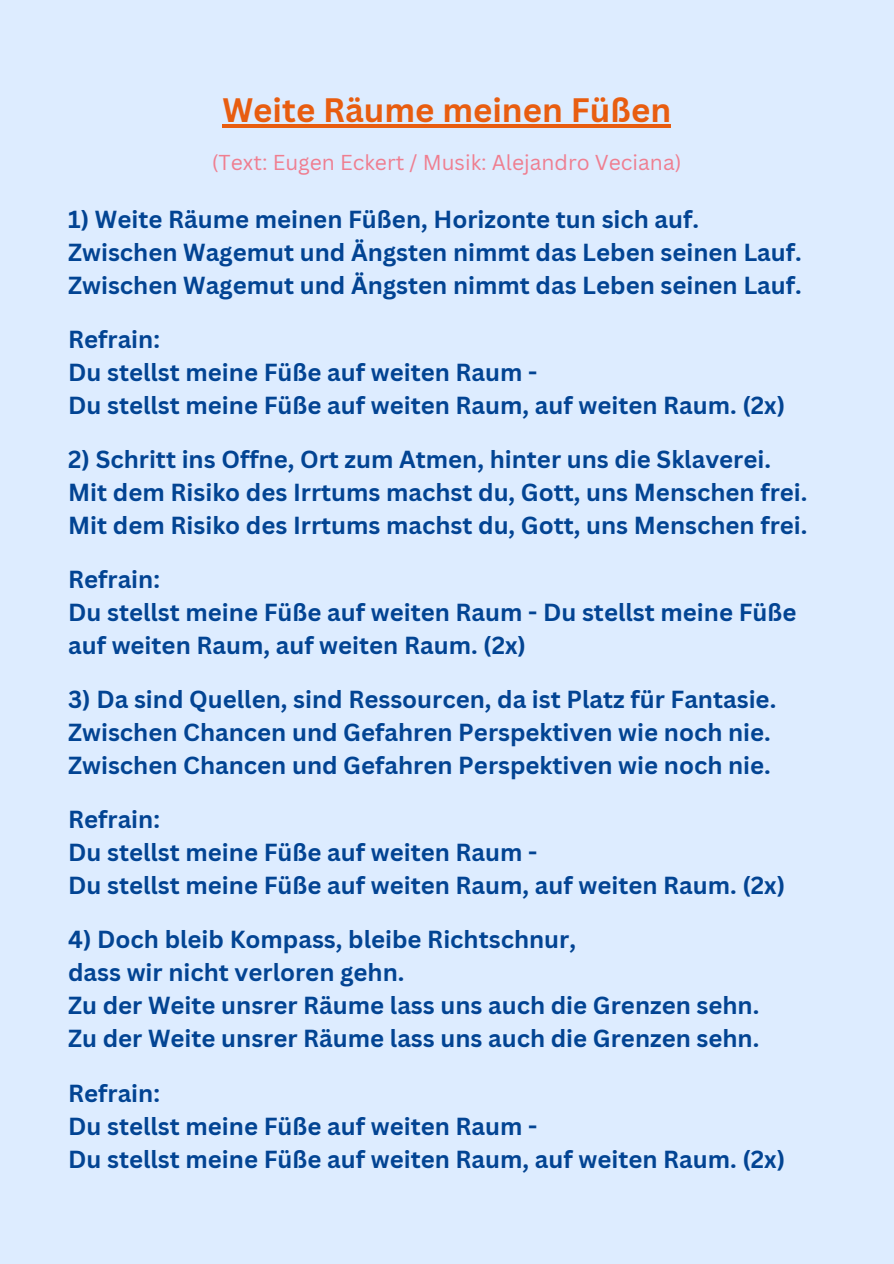
<style>
.page{position:relative;width:894px;height:1264px;background:#fff}
.page>*{position:absolute;margin:0;border:0;box-sizing:border-box;transform-origin:0 0}
.t1{font:700 33px "Canva Sans";color:#e85d10}
.t2{font:700 24px/33px "Canva Sans";color:#024493}
.t3{font:21px "Canva Sans";color:#ef7e90}
</style>
<div class="page">
<div style="left:0;top:0;width:893px;height:1263px;background:#ddecff"></div>
<hr style="left:222px;top:124px;width:449px;height:3px;background:#e85d10">
<h1 class="t1" style="left:222px;top:87px;width:450px">Weite Räume meinen Füßen</h1>
<p class="t3" style="left:212px;top:148px;width:471px">(Text: Eugen Eckert / Musik: Alejandro Veciana)</p>
<h2 class="t2" style="left:68px;top:202px;width:735px">1) Weite Räume meinen Füßen, Horizonte tun sich auf.<br>Zwischen Wagemut und Ängsten nimmt das Leben seinen Lauf.<br>Zwischen Wagemut und Ängsten nimmt das Leben seinen Lauf.</h2>
<h2 class="t2" style="left:68px;top:322px;width:718px">Refrain:<br>Du stellst meine Füße auf weiten Raum -<br>Du stellst meine Füße auf weiten Raum, auf weiten Raum. (2x)</h2>
<h2 class="t2" style="left:68px;top:442px;width:740px">2) Schritt ins Offne, Ort zum Atmen, hinter uns die Sklaverei.<br>Mit dem Risiko des Irrtums machst du, Gott, uns Menschen frei.<br>Mit dem Risiko des Irrtums machst du, Gott, uns Menschen frei.</h2>
<h2 class="t2" style="left:68px;top:562px;width:729px">Refrain:<br>Du stellst meine Füße auf weiten Raum - Du stellst meine Füße auf weiten Raum, auf weiten Raum. (2x)</h2>
<h2 class="t2" style="left:68px;top:682px;width:709px">3) Da sind Quellen, sind Ressourcen, da ist Platz für Fantasie.</h2>
<h2 class="t2" style="left:68px;top:715px;width:704px">Zwischen Chancen und Gefahren Perspektiven wie noch nie.<br>Zwischen Chancen und Gefahren Perspektiven wie noch nie.</h2>
<h2 class="t2" style="left:68px;top:802px;width:93px">Refrain:</h2>
<h2 class="t2" style="left:68px;top:835px;width:718px">Du stellst meine Füße auf weiten Raum -<br>Du stellst meine Füße auf weiten Raum, auf weiten Raum. (2x)</h2>
<h2 class="t2" style="left:68px;top:922px;width:692px">4) Doch bleib Kompass, bleibe Richtschnur,<br>dass wir nicht verloren gehn.<br>Zu der Weite unsrer Räume lass uns auch die Grenzen sehn.<br>Zu der Weite unsrer Räume lass uns auch die Grenzen sehn.</h2>
<h2 class="t2" style="left:68px;top:1075px;width:718px">Refrain:<br>Du stellst meine Füße auf weiten Raum -<br>Du stellst meine Füße auf weiten Raum, auf weiten Raum. (2x)</h2>
</div>
